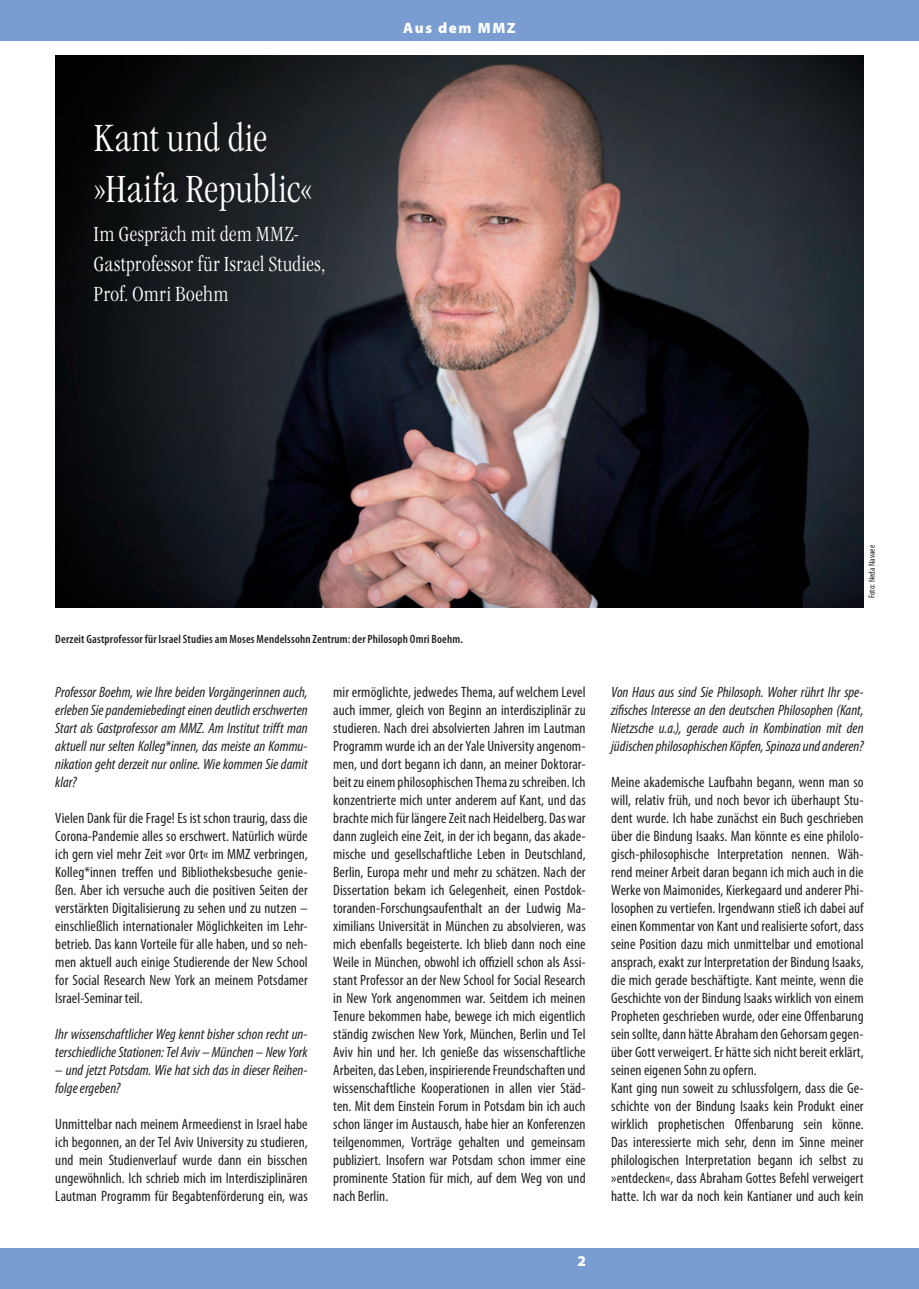
<style>
.page{position:relative;width:919px;height:1289px;background:#fff}
.page>*{position:absolute;margin:0;border:0;box-sizing:border-box;transform-origin:0 0}
.DIA_-_Überschrift2{font:39px "MMZ Garamond";letter-spacing:-.01em;color:#fff}
.DIA_-_Überschrift2-2{font:21px "MMZ Garamond";color:#fff}
.Dialog_Neu{font:condensed 15px/18px "Myriad Pro";letter-spacing:.005em;color:#231f20;text-align:justify}
.Dialog_Neu-2{font:italic condensed 15px/18px "Myriad Pro";color:#231f20;text-align:justify}
.DIA_-_Standard{font:900 15px "Myriad Pro";letter-spacing:.11em;color:#fff}
.DIA_-_Bildlegende{font:600 condensed 12px "Myriad Pro";letter-spacing:.015em;color:#231f20}
.Dialog_Neu_BU{font:condensed 9px "Myriad Pro";letter-spacing:.02em;color:#231f20}
</style>
<div class="page">
<img style="left:55px;top:55px;width:808px;height:552px">
<div style="left:0;top:1248px;width:918px;height:40px;background:#799dd1"></div>
<div style="left:0;top:0;width:918px;height:40px;background:#799dd1"></div>
<p class="DIA_-_Überschrift2" style="left:94px;top:115px;width:176px">Kant und die</p>
<p class="DIA_-_Überschrift2" style="left:94px;top:166px;width:221px">»Haifa Republic«</p>
<p class="DIA_-_Überschrift2-2" style="left:94px;top:222px;width:206px">Im Gespräch mit dem MMZ-</p>
<p class="DIA_-_Überschrift2-2" style="left:94px;top:252px;width:233px">Gastprofessor für Israel Studies,</p>
<p class="DIA_-_Überschrift2-2" style="left:94px;top:282px;width:136px">Prof. Omri Boehm</p>
<p class="DIA_-_Standard" style="left:403px;top:19px;width:114px">Aus dem MMZ</p>
<p class="DIA_-_Bildlegende" style="left:55px;top:632px;width:409px">Derzeit Gastprofessor für Israel Studies am Moses Mendelssohn Zentrum: der Philosoph Omri Boehm.</p>
<p class="Dialog_Neu_BU" style="left:866px;top:598px;width:55px;rotate:-90deg">Foto: Neda Navaee</p>
<p class="Dialog_Neu-2" style="left:55px;top:683px;width:254px">Professor Boehm, wie Ihre beiden Vorgängerinnen auch, erleben Sie pandemiebedingt einen deutlich erschwerten Start als Gastprofessor am MMZ. Am Institut trifft man aktuell nur selten Kolleg*innen, das meiste an Kommu&shy;nikation geht derzeit nur online. Wie kommen Sie damit klar?</p>
<p class="Dialog_Neu" style="left:55px;top:809px;width:254px">Vielen Dank für die Frage! Es ist schon traurig, dass die Corona-Pandemie alles so erschwert. Natürlich würde ich gern viel mehr Zeit »vor Ort« im MMZ verbringen, Kolleg*innen treffen und Bibliotheksbesuche genie&shy;ßen. Aber ich versuche auch die positiven Seiten der verstärkten Digitalisierung zu sehen und zu nutzen – einschließlich internationaler Möglichkeiten im Lehr&shy;betrieb. Das kann Vorteile für alle haben, und so neh&shy;men aktuell auch einige Studierende der New School for Social Research New York an meinem Potsdamer Israel-Seminar teil.</p>
<p class="Dialog_Neu-2" style="left:55px;top:1025px;width:254px">Ihr wissenschaftlicher Weg kennt bisher schon recht un&shy;terschiedliche Stationen: Tel Aviv – München – New York</p>
<p class="Dialog_Neu-2" style="left:55px;top:1061px;width:254px">– und jetzt Potsdam. Wie hat sich das in dieser Reihen&shy;folge ergeben?</p>
<p class="Dialog_Neu" style="left:55px;top:1115px;width:254px">Unmittelbar nach meinem Armeedienst in Israel habe ich begonnen, an der Tel Aviv University zu studieren, und mein Studienverlauf wurde dann ein bisschen ungewöhnlich. Ich schrieb mich im Interdisziplinären Lautman Programm für Begabtenförderung ein, was</p>
<p class="Dialog_Neu" style="left:333px;top:683px;width:254px">mir ermöglichte, jedwedes Thema, auf welchem Level auch immer, gleich von Beginn an interdisziplinär zu studieren. Nach drei absolvierten Jahren im Lautman Programm wurde ich an der Yale University angenom&shy;men, und dort begann ich dann, an meiner Doktorar&shy;beit zu einem philosophischen Thema zu schreiben. Ich konzentrierte mich unter anderem auf Kant, und das brachte mich für längere Zeit nach Heidelberg. Das war dann zugleich eine Zeit, in der ich begann, das akade&shy;mische und gesellschaftliche Leben in Deutschland, Berlin, Europa mehr und mehr zu schätzen. Nach der Dissertation bekam ich Gelegenheit, einen Postdok&shy;toranden-Forschungsaufenthalt an der Ludwig Ma&shy;ximilians Universität in München zu absolvieren, was mich ebenfalls begeisterte. Ich blieb dann noch eine Weile in München, obwohl ich offiziell schon als Assi&shy;stant Professor an der New School for Social Research in New York angenommen war. Seitdem ich meinen Tenure bekommen habe, bewege ich mich eigentlich ständig zwischen New York, München, Berlin und Tel Aviv hin und her. Ich genieße das wissenschaftliche Arbeiten, das Leben, inspirierende Freundschaften und wissenschaftliche Kooperationen in allen vier Städ&shy;ten. Mit dem Einstein Forum in Potsdam bin ich auch schon länger im Austausch, habe hier an Konferenzen teilgenommen, Vorträge gehalten und gemeinsam publiziert. Insofern war Potsdam schon immer eine prominente Station für mich, auf dem Weg von und nach Berlin.</p>
<p class="Dialog_Neu-2" style="left:611px;top:683px;width:254px">Von Haus aus sind Sie Philosoph. Woher rührt Ihr spe&shy;zifisches Interesse an den deutschen Philosophen (Kant, Nietzsche u.a.), gerade auch in Kombination mit den jüdischen philosophischen Köpfen, Spinoza und anderen?</p>
<p class="Dialog_Neu" style="left:611px;top:773px;width:254px">Meine akademische Laufbahn begann, wenn man so will, relativ früh, und noch bevor ich überhaupt Stu&shy;dent wurde. Ich habe zunächst ein Buch geschrieben über die Bindung Isaaks. Man könnte es eine philolo&shy;gisch-philosophische Interpretation nennen. Wäh&shy;rend meiner Arbeit daran begann ich mich auch in die Werke von Maimonides, Kierkegaard und anderer Phi&shy;losophen zu vertiefen. Irgendwann stieß ich dabei auf einen Kommentar von Kant und realisierte sofort, dass seine Position dazu mich unmittelbar und emotional ansprach, exakt zur Interpretation der Bindung Isaaks, die mich gerade beschäftigte. Kant meinte, wenn die Geschichte von der Bindung Isaaks wirklich von einem Propheten geschrieben wurde, oder eine Offenbarung sein sollte, dann hätte Abraham den Gehorsam gegen&shy;über Gott verweigert. Er hätte sich nicht bereit erklärt, seinen eigenen Sohn zu opfern.</p>
<p class="Dialog_Neu" style="left:611px;top:1079px;width:254px">Kant ging nun soweit zu schlussfolgern, dass die Ge&shy;schichte von der Bindung Isaaks kein Produkt einer wirklich prophetischen Offenbarung sein könne.<br>Das interessierte mich sehr, denn im Sinne meiner philologischen Interpretation begann ich selbst zu »entdecken«, dass Abraham Gottes Befehl verweigert hatte. Ich war da noch kein Kantianer und auch kein</p>
<p class="DIA_-_Standard" style="left:577px;top:1252px;width:10px">2</p>
</div>
